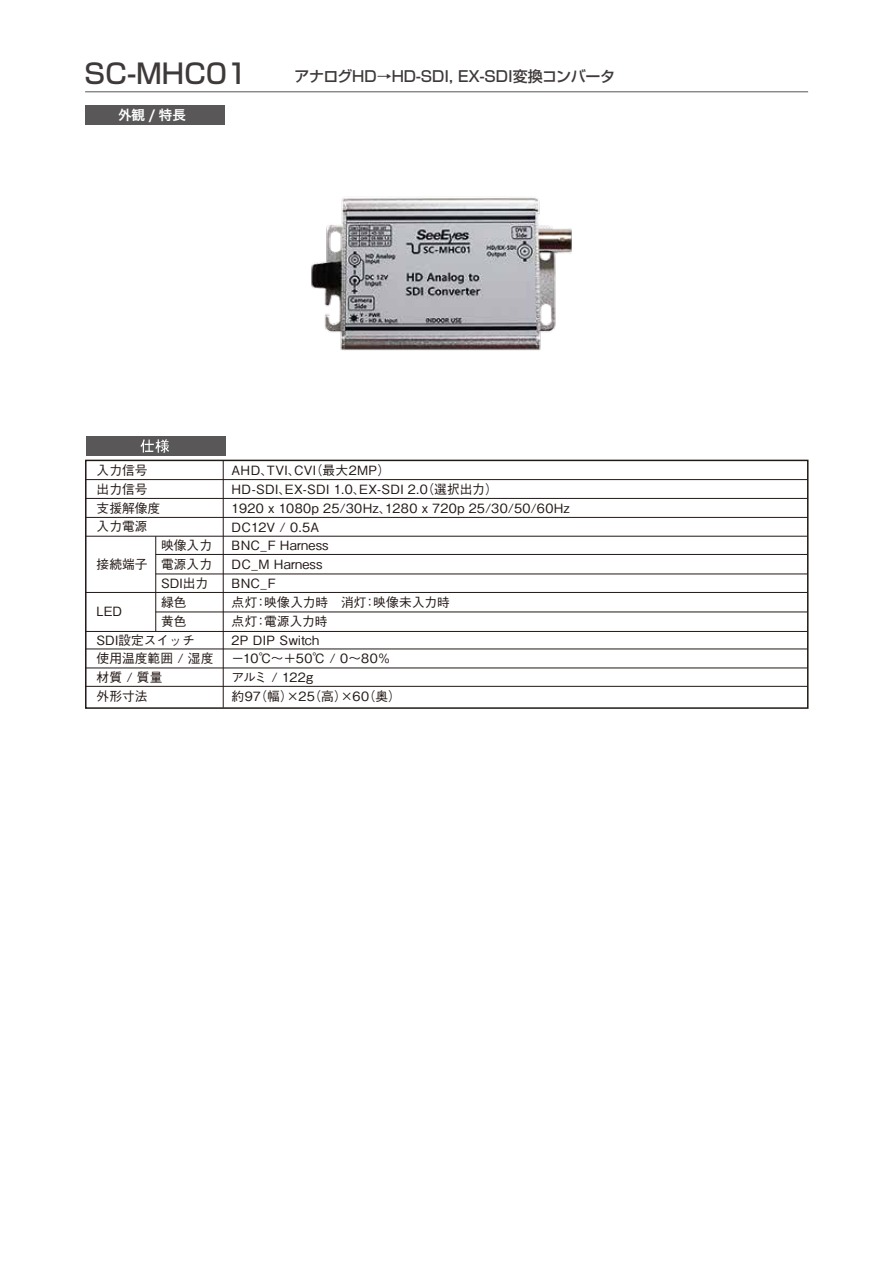
<style>
.page{position:relative;width:893px;height:1263px;background:#fff}
.page>*{position:absolute;margin:0;border:0;box-sizing:border-box;transform-origin:0 0}
.t1{font:500 27.3px "Shin Go Pr 5";color:#3e3a39}
.t2{font:500 15px "Shin Go Pr 5";letter-spacing:-.005em;color:#3e3a39}
.t3{font:13.5px "Hira Kaku Pro W6";color:#fff}
.t4{font:500 12.75px/18.9px "Gothic BBB Pro";letter-spacing:.005em;color:#221815}
</style>
<div class="page">
<div style="left:85px;top:106px;width:140px;height:19px;background:#595757"></div>
<hr style="left:85px;top:91px;width:723px;height:1px;background:#595757">
<img style="left:268px;top:92px;width:357px;height:259px">
<hr style="left:223px;top:460px;width:1px;height:248px;background:#221815">
<hr style="left:86px;top:479px;width:722px;height:1px;background:#221815">
<hr style="left:86px;top:498px;width:722px;height:1px;background:#221815">
<hr style="left:86px;top:517px;width:722px;height:1px;background:#221815">
<hr style="left:86px;top:536px;width:722px;height:1px;background:#221815">
<div style="left:85px;top:460px;width:723px;height:249px;border:2px solid #221815"></div>
<hr style="left:156px;top:554px;width:652px;height:1px;background:#221815">
<hr style="left:156px;top:574px;width:652px;height:1px;background:#221815">
<hr style="left:86px;top:592px;width:722px;height:1px;background:#221815">
<hr style="left:156px;top:612px;width:652px;height:1px;background:#221815">
<hr style="left:86px;top:631px;width:722px;height:1px;background:#221815">
<hr style="left:86px;top:649px;width:722px;height:1px;background:#221815">
<hr style="left:86px;top:668px;width:722px;height:1px;background:#221815">
<hr style="left:86px;top:686px;width:722px;height:1px;background:#221815">
<div style="left:86px;top:436px;width:139px;height:20px;background:#595757"></div>
<svg style="left:140px;top:439px;width:29px;height:14px"></svg>
<hr style="left:155px;top:536px;width:1px;height:95px;background:#221815">
<h1 class="t1" style="left:84px;top:51px;width:165px">SC-MHC01</h1>
<p class="t2" style="left:295px;top:64px;width:322px">アナログHD→HD-SDI, EX-SDI変換コンバータ</p>
<p class="t3" style="left:118px;top:103px;width:69px">外観 / 特長</p>
<p class="t4" style="left:97px;top:459px;width:65px">入力信号出力信号支援解像度入力電源</p>
<p class="t4" style="left:161px;top:534px;width:52px">映像入力</p>
<p class="t4" style="left:161px;top:553px;width:52px">電源入力</p>
<p class="t4" style="left:161px;top:572px;width:49px">SDI出力</p>
<p class="t4" style="left:161px;top:591px;width:27px">緑色</p>
<p class="t4" style="left:161px;top:610px;width:27px">黄色</p>
<p class="t4" style="left:97px;top:629px;width:100px">SDI設定スイッチ</p>
<p class="t4" style="left:97px;top:647px;width:118px">使用温度範囲 / 湿度</p>
<p class="t4" style="left:97px;top:666px;width:67px">材質 / 質量</p>
<p class="t4" style="left:97px;top:685px;width:52px">外形寸法</p>
<p class="t4" style="left:97px;top:553px;width:52px">接続端子</p>
<p class="t4" style="left:97px;top:600px;width:27px">LED</p>
<p class="t4" style="left:232px;top:459px;width:340px">AHD、TVI、CVI（最大2MP）<br>HD-SDI、EX-SDI 1.0、EX-SDI 2.0（選択出力）<br>1920 x 1080p 25/30Hz、1280 x 720p 25/30/50/60Hz<br>DC12V / 0.5A<br>BNC_F Harness<br>DC_M Harness<br>BNC_F<br>点灯：映像入力時　消灯：映像未入力時<br>点灯：電源入力時<br>2P DIP Switch<br>－10℃～＋50℃ / 0～80％<br>アルミ / 122g<br>約97（幅）×25（高）×60（奥）</p>
</div>
